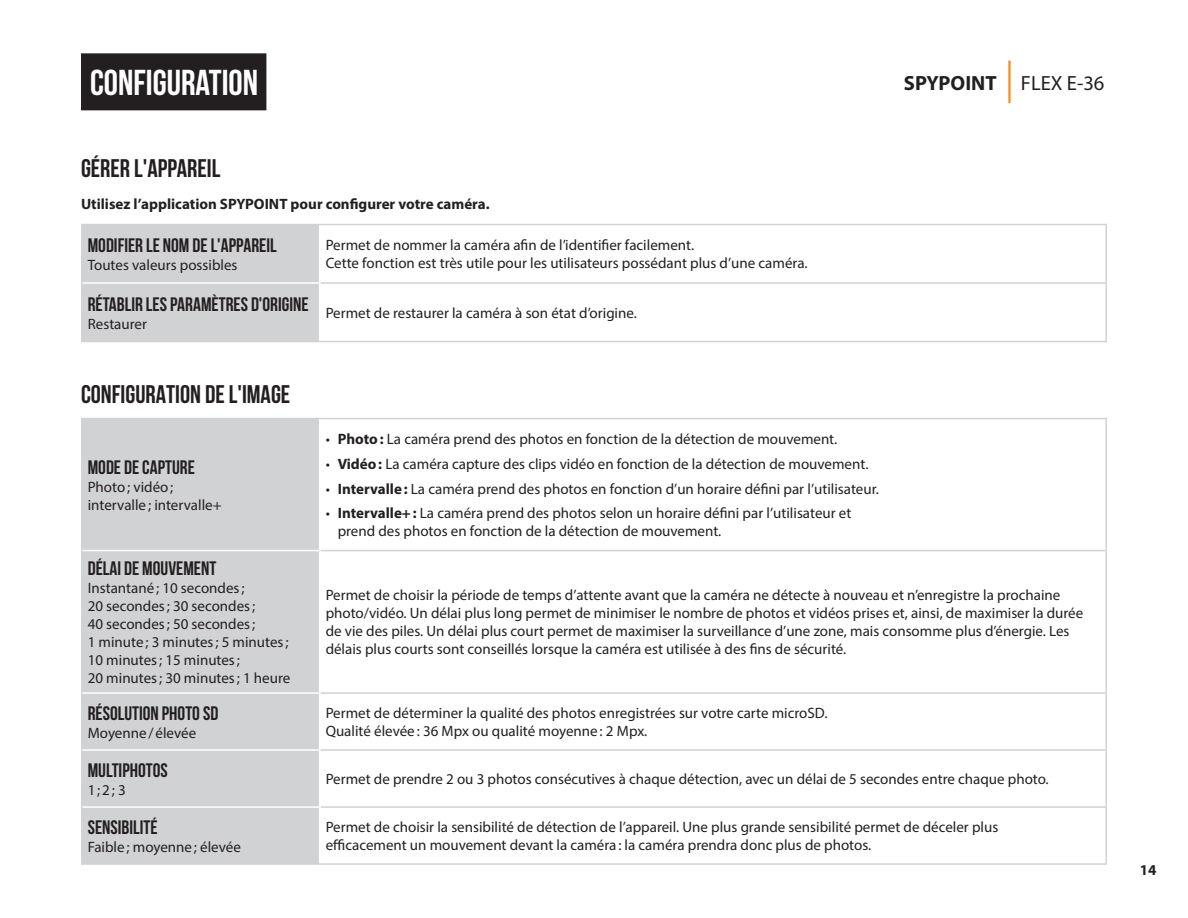
<style>
.page{position:relative;width:1188px;height:918px;background:#fff}
.page>*{position:absolute;margin:0;border:0;box-sizing:border-box;transform-origin:0 0}
.TABLE_DES_MATIÈRES{font:700 36px "Bebas Neue";color:#fff}
.TITRE{font:700 25.5px "Bebas Neue";color:#231f20}
.t1{font:700 20.55px "Myriad Pro";color:#231f20}
.SOUS-TITRE_TABLEAU{font:700 19.5px "Bebas Neue";color:#231f20}
.SOUS-TITRE{font:700 19.5px "Bebas Neue";color:#231f20}
.TEXTE_COURANT{font:15px/18px "Myriad Pro";color:#231f20}
.TEXTE_COURANT-2{font:700 15px "Myriad Pro";color:#231f20}
.s1{font-weight:400}
.s2{font-weight:700}
</style>
<div class="page">
<hr style="left:1008px;top:61px;width:3px;height:42px;background:#f68e1e">
<div style="left:81px;top:53px;width:185px;height:57px;background:#231f20"></div>
<div style="left:82px;top:225px;width:237px;height:116px;background:#d1d2d4"></div>
<svg style="left:320px;top:225px;width:786px;height:116px"></svg>
<hr style="left:81px;top:225px;width:1px;height:58px;background:#d1d2d4">
<hr style="left:320px;top:224px;width:787px;height:1px;background:#d1d2d4">
<hr style="left:1106px;top:225px;width:1px;height:57px;background:#d1d2d4">
<hr style="left:320px;top:282px;width:787px;height:2px;background:#d1d2d4">
<hr style="left:1106px;top:284px;width:1px;height:57px;background:#d1d2d4">
<hr style="left:320px;top:341px;width:787px;height:1px;background:#d1d2d4">
<hr style="left:81px;top:283px;width:1px;height:58px;background:#d1d2d4">
<hr style="left:81px;top:341px;width:239px;height:1px;background:#d1d2d4">
<hr style="left:82px;top:282px;width:238px;height:2px;background:#fff">
<hr style="left:81px;top:224px;width:239px;height:1px;background:#d1d2d4">
<div style="left:82px;top:419px;width:237px;height:444px;background:#d1d2d4"></div>
<svg style="left:320px;top:419px;width:786px;height:444px"></svg>
<hr style="left:81px;top:418px;width:239px;height:1px;background:#d1d2d4">
<hr style="left:81px;top:419px;width:1px;height:132px;background:#d1d2d4">
<hr style="left:320px;top:418px;width:787px;height:1px;background:#d1d2d4">
<hr style="left:1106px;top:419px;width:1px;height:131px;background:#d1d2d4">
<hr style="left:81px;top:551px;width:1px;height:142px;background:#d1d2d4">
<hr style="left:320px;top:550px;width:787px;height:1px;background:#d1d2d4">
<hr style="left:1106px;top:551px;width:1px;height:141px;background:#d1d2d4">
<hr style="left:81px;top:750px;width:1px;height:57px;background:#d1d2d4">
<hr style="left:1106px;top:751px;width:1px;height:55px;background:#d1d2d4">
<hr style="left:81px;top:807px;width:1px;height:56px;background:#d1d2d4">
<hr style="left:320px;top:806px;width:787px;height:2px;background:#d1d2d4">
<hr style="left:1106px;top:808px;width:1px;height:55px;background:#d1d2d4">
<hr style="left:320px;top:863px;width:787px;height:2px;background:#d1d2d4">
<hr style="left:81px;top:693px;width:1px;height:57px;background:#d1d2d4">
<hr style="left:320px;top:692px;width:787px;height:2px;background:#d1d2d4">
<hr style="left:1106px;top:694px;width:1px;height:55px;background:#d1d2d4">
<hr style="left:320px;top:749px;width:787px;height:2px;background:#d1d2d4">
<hr style="left:82px;top:550px;width:238px;height:1px;background:#fff">
<hr style="left:82px;top:806px;width:238px;height:2px;background:#fff">
<hr style="left:82px;top:692px;width:238px;height:2px;background:#fff">
<hr style="left:82px;top:749px;width:238px;height:2px;background:#fff">
<hr style="left:81px;top:863px;width:239px;height:2px;background:#d1d2d4">
<p class="TABLE_DES_MATIÈRES" style="left:90px;top:63px;width:170px">CONFIGURATION</p>
<h3 class="t1" style="left:904px;top:69px;width:202px">SPYPOINT <span class="s1">FLEX E-36</span></h3>
<p class="TITRE" style="left:81px;top:155px;width:141px">GÉRER L'APPAREIL</p>
<p class="TEXTE_COURANT-2" style="left:81px;top:194px;width:410px">Utilisez l’application SPYPOINT pour configurer votre caméra.</p>
<p class="SOUS-TITRE_TABLEAU" style="left:88px;top:235px;width:190px">MODIFIER LE NOM DE L'APPAREIL</p>
<p class="TEXTE_COURANT" style="left:88px;top:256px;width:151px">Toutes valeurs possibles</p>
<p class="SOUS-TITRE_TABLEAU" style="left:88px;top:293px;width:222px">RÉTABLIR LES PARAMÈTRES D'ORIGINE</p>
<p class="TEXTE_COURANT" style="left:88px;top:314px;width:61px">Restaurer</p>
<p class="TEXTE_COURANT" style="left:326px;top:236px;width:484px">Permet de nommer la caméra afin de l’identifier facilement.<br>Cette fonction est très utile pour les utilisateurs possédant plus d’une caméra.</p>
<p class="TEXTE_COURANT" style="left:326px;top:304px;width:313px">Permet de restaurer la caméra à son état d’origine.</p>
<p class="TITRE" style="left:81px;top:380px;width:211px">CONFIGURATION DE L'IMAGE</p>
<p class="SOUS-TITRE" style="left:88px;top:456px;width:109px">MODE DE CAPTURE</p>
<p class="TEXTE_COURANT" style="left:88px;top:478px;width:135px">Photo; vidéo; intervalle; intervalle+</p>
<p class="TEXTE_COURANT" style="left:326px;top:430px;width:513px">• <span class="s2">Photo:</span> La caméra prend des photos en fonction de la détection de mouvement.</p>
<p class="TEXTE_COURANT" style="left:326px;top:455px;width:544px">• <span class="s2">Vidéo:</span> La caméra capture des clips vidéo en fonction de la détection de mouvement.</p>
<p class="TEXTE_COURANT" style="left:326px;top:479px;width:555px">• <span class="s2">Intervalle:</span> La caméra prend des photos en fonction d’un horaire défini par l’utilisateur.</p>
<p class="TEXTE_COURANT" style="left:338px;top:504px;width:515px;text-indent:-12px">• <span class="s2">Intervalle+:</span> La caméra prend des photos selon un horaire défini par l’utilisateur et prend des photos en fonction de la détection de mouvement.</p>
<p class="SOUS-TITRE_TABLEAU" style="left:88px;top:558px;width:130px">DÉLAI DE MOUVEMENT</p>
<p class="TEXTE_COURANT" style="left:88px;top:579px;width:204px">Instantané; 10 secondes;<br>20 secondes; 30 secondes;<br>40 secondes; 50 secondes;<br>1 minute; 3 minutes; 5 minutes;<br>10 minutes; 15 minutes;<br>20 minutes; 30 minutes; 1 heure</p>
<p class="TEXTE_COURANT" style="left:326px;top:586px;width:759px">Permet de choisir la période de temps d’attente avant que la caméra ne détecte à nouveau et n’enregistre la prochaine photo/vidéo. Un délai plus long permet de minimiser le nombre de photos et vidéos prises et, ainsi, de maximiser la durée de vie des piles. Un délai plus court permet de maximiser la surveillance d’une zone, mais consomme plus d’énergie. Les délais plus courts sont conseillés lorsque la caméra est utilisée à des fins de sécurité.</p>
<p class="SOUS-TITRE_TABLEAU" style="left:88px;top:702px;width:132px">RÉSOLUTION PHOTO SD</p>
<p class="TEXTE_COURANT" style="left:88px;top:724px;width:110px">Moyenne/élevée</p>
<p class="TEXTE_COURANT" style="left:326px;top:704px;width:503px">Permet de déterminer la qualité des photos enregistrées sur votre carte microSD.<br>Qualité élevée: 36 Mpx ou qualité moyenne: 2 Mpx.</p>
<p class="SOUS-TITRE_TABLEAU" style="left:88px;top:759px;width:82px">MULTIPHOTOS</p>
<p class="TEXTE_COURANT" style="left:88px;top:781px;width:40px">1;2; 3</p>
<p class="SOUS-TITRE_TABLEAU" style="left:88px;top:816px;width:71px">SENSIBILITÉ</p>
<p class="TEXTE_COURANT" style="left:88px;top:838px;width:155px">Faible; moyenne; élevée</p>
<p class="TEXTE_COURANT" style="left:326px;top:770px;width:725px">Permet de prendre 2 ou 3 photos consécutives à chaque détection, avec un délai de 5 secondes entre chaque photo.</p>
<p class="TEXTE_COURANT" style="left:326px;top:818px;width:674px">Permet de choisir la sensibilité de détection de l’appareil. Une plus grande sensibilité permet de déceler plus efficacement un mouvement devant la caméra : la caméra prendra donc plus de photos.</p>
<p class="TEXTE_COURANT-2" style="left:1140px;top:860px;width:18px">14</p>
</div>
